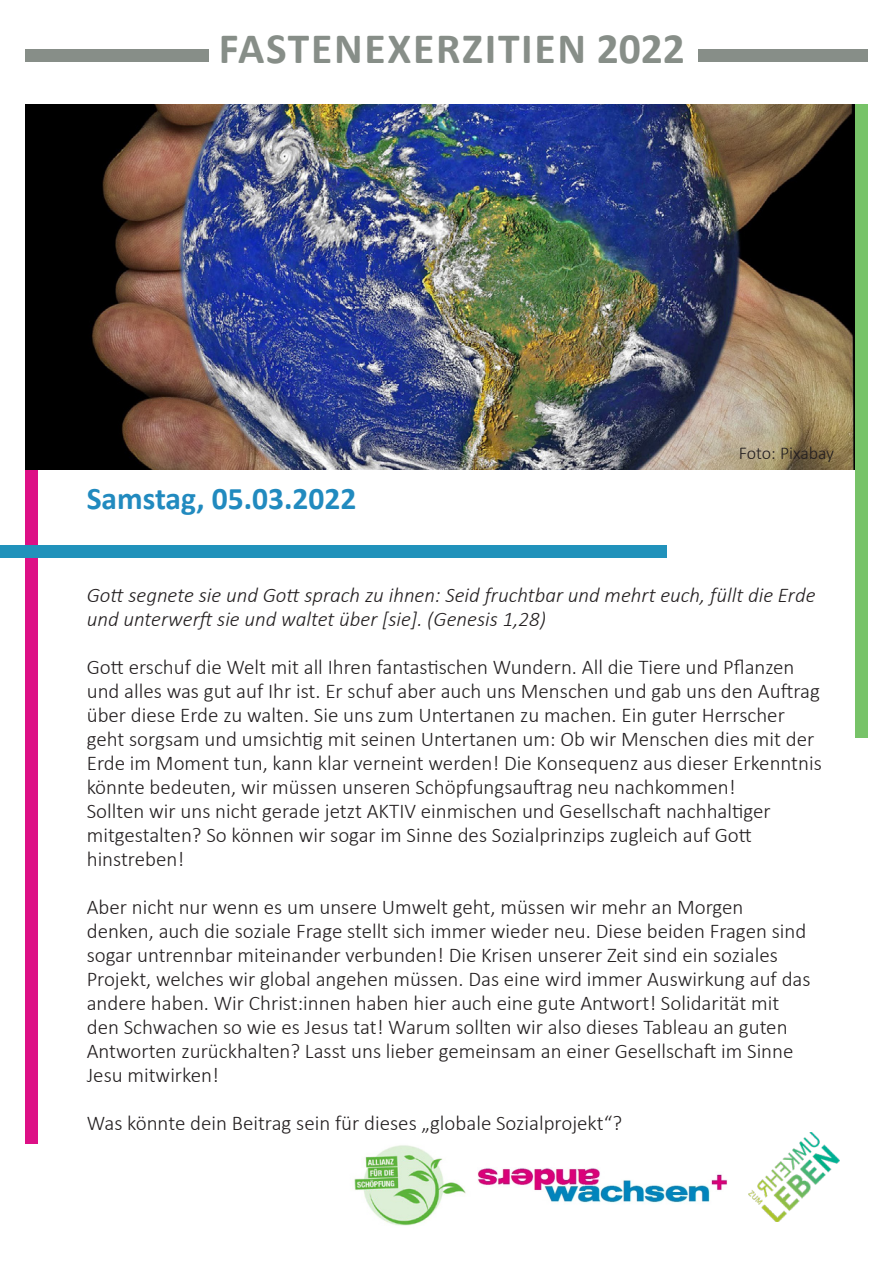
<style>
.page{position:relative;width:893px;height:1263px;background:#fff}
.page>*{position:absolute;margin:0;border:0;box-sizing:border-box;transform-origin:0 0}
.t1{font:700 43.5px "Calibri";letter-spacing:.04em;color:#878e88}
.t2{font:700 31.5px "Calibri";color:#218abf}
.t3{font:300 21px/24px "Calibri";color:#231f20}
.t4{font:italic 300 21px/24px "Calibri";color:#231f20}
.t5{font:300 18px "Calibri";color:#231f20}
</style>
<div class="page">
<img style="left:748px;top:1132px;width:91px;height:89px">
<div style="left:26px;top:470px;width:12px;height:674px;background:#dd1086"></div>
<div style="left:855px;top:105px;width:12px;height:633px;background:#77c368"></div>
<div style="left:26px;top:49px;width:183px;height:13px;background:#878e88"></div>
<div style="left:698px;top:49px;width:169px;height:13px;background:#878e88"></div>
<img style="left:26px;top:105px;width:829px;height:365px">
<img style="left:478px;top:1168px;width:249px;height:35px">
<div style="left:0;top:545px;width:666px;height:13px;background:#2192bb"></div>
<img style="left:354px;top:1145px;width:112px;height:81px">
<h1 class="t1" style="left:219px;top:18px;width:468px">FASTENEXERZITIEN 2022</h1>
<h2 class="t2" style="left:87px;top:477px;width:271px">Samstag, 05.03.2022</h2>
<p class="t5" style="left:739px;top:442px;width:97px">Foto: Pixabay</p>
<p class="t4" style="left:87px;top:583px;width:730px">Gott segnete sie und Gott sprach zu ihnen: Seid fruchtbar und mehrt euch, füllt die Erde und unterwerft sie und waltet über [sie]. (Genesis 1,28)</p>
<p class="t3" style="left:87px;top:655px;width:737px">Gott erschuf die Welt mit all Ihren fantastischen Wundern. All die Tiere und Pflanzen und alles was gut auf Ihr ist. Er schuf aber auch uns Menschen und gab uns den Auftrag über diese Erde zu walten. Sie uns zum Untertanen zu machen. Ein guter Herrscher geht sorgsam und umsichtig mit seinen Untertanen um: Ob wir Menschen dies mit der Erde im Moment tun, kann klar verneint werden! Die Konsequenz aus dieser Erkenntnis könnte bedeuten, wir müssen unseren Schöpfungsauftrag neu nachkommen!<br>Sollten wir uns nicht gerade jetzt AKTIV einmischen und Gesellschaft nachhaltiger mitgestalten? So können wir sogar im Sinne des Sozialprinzips zugleich auf Gott hinstreben!</p>
<p class="t3" style="left:87px;top:895px;width:725px">Aber nicht nur wenn es um unsere Umwelt geht, müssen wir mehr an Morgen denken, auch die soziale Frage stellt sich immer wieder neu. Diese beiden Fragen sind sogar untrennbar miteinander verbunden! Die Krisen unserer Zeit sind ein soziales Projekt, welches wir global angehen müssen. Das eine wird immer Auswirkung auf das andere haben. Wir Christ:innen haben hier auch eine gute Antwort! Solidarität mit den Schwachen so wie es Jesus tat! Warum sollten wir also dieses Tableau an guten Antworten zurückhalten? Lasst uns lieber gemeinsam an einer Gesellschaft im Sinne Jesu mitwirken!</p>
<p class="t3" style="left:87px;top:1111px;width:537px">Was könnte dein Beitrag sein für dieses „globale Sozialprojekt“?</p>
</div>
